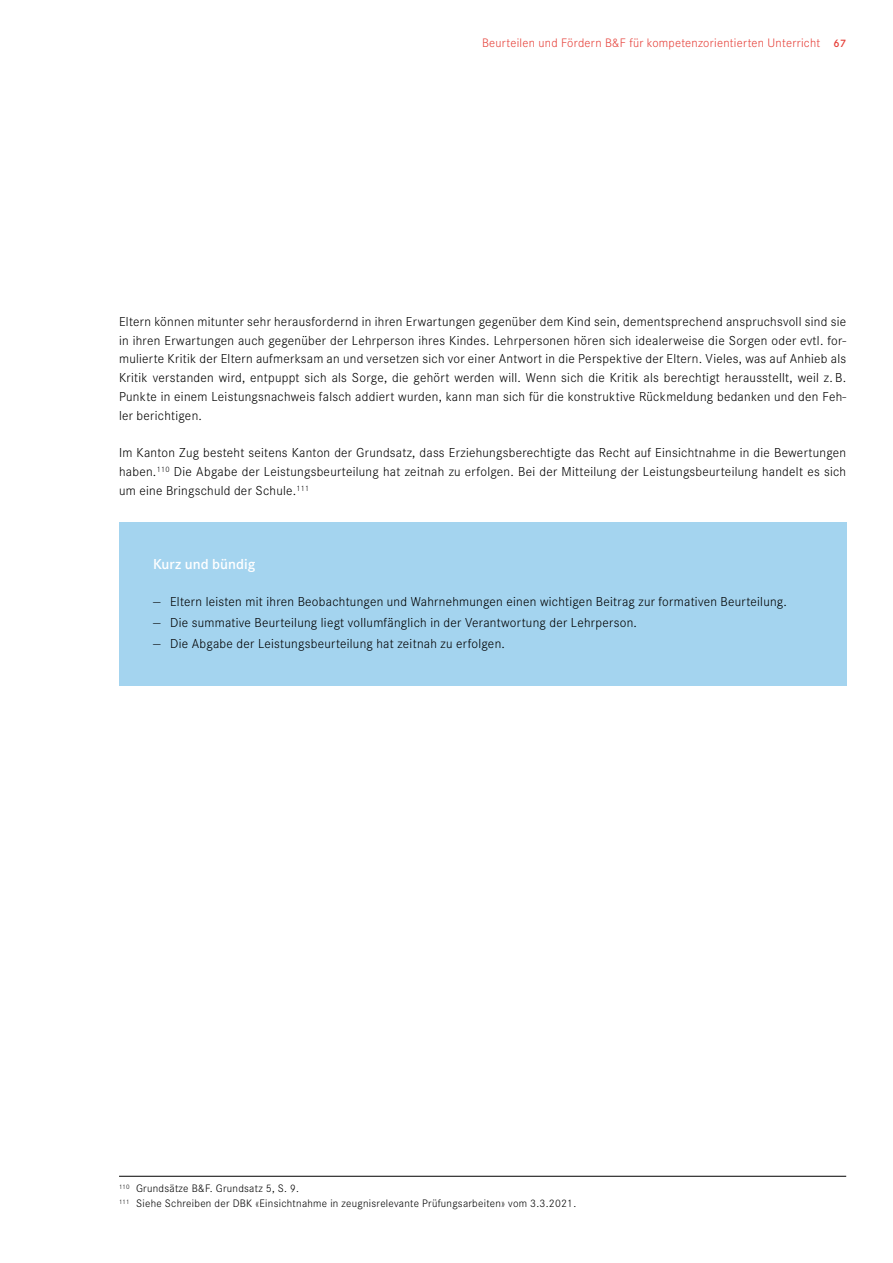
<style>
.page{position:relative;width:893px;height:1263px;background:#fff}
.page>*{position:absolute;margin:0;border:0;box-sizing:border-box;transform-origin:0 0}
.t1{font:600 15px "Corporate S";letter-spacing:.005em;color:#fff}
.t2{font:300 13.5px/18.8px "Corporate S";letter-spacing:.02em;color:#000;text-align:justify}
.t3{font:300 12.75px "Corporate S";letter-spacing:.02em;color:#e6413a}
.t4{font:300 11.25px/15px "Corporate S";letter-spacing:.025em;color:#000}
.s1{font-weight:600;font-size:11.25px}
</style>
<div class="page">
<div style="left:119px;top:522px;width:727px;height:164px;background:#a4d4ef"></div>
<hr style="left:119px;top:1176px;width:727px;height:1px;background:#000">
<p class="t3" style="left:482px;top:34px;width:366px">Beurteilen und Fördern B&amp;F für kompetenzorientierten Unterricht <span class="s1">67</span></p>
<p class="t2" style="left:119px;top:312px;width:729px">Eltern können mitunter sehr herausfordernd in ihren Erwartungen gegenüber dem Kind sein, dementsprechend anspruchsvoll sind sie in ihren Erwartungen auch gegenüber der Lehrperson ihres Kindes. Lehrpersonen hören sich idealerweise die Sorgen oder evtl. for&shy;mulierte Kritik der Eltern aufmerksam an und versetzen sich vor einer Antwort in die Perspektive der Eltern. Vieles, was auf Anhieb als Kritik verstanden wird, entpuppt sich als Sorge, die gehört werden will. Wenn sich die Kritik als berechtigt herausstellt, weil z. B.<br>Punkte in einem Leistungsnachweis falsch addiert wurden, kann man sich für die konstruktive Rückmeldung bedanken und den Feh&shy;ler berichtigen.</p>
<p class="t2" style="left:119px;top:443px;width:729px">Im Kanton Zug besteht seitens Kanton der Grundsatz, dass Erziehungsberechtigte das Recht auf Einsichtnahme in die Bewertungen haben.<sup>110</sup> Die Abgabe der Leistungsbeurteilung hat zeitnah zu erfolgen. Bei der Mitteilung der Leistungsbeurteilung handelt es sich um eine Bringschuld der Schule.<sup>111</sup></p>
<p class="t1" style="left:153px;top:554px;width:104px">Kurz und bündig</p>
<p class="t2" style="left:153px;top:592px;width:635px">— Eltern leisten mit ihren Beobachtungen und Wahrnehmungen einen wichtigen Beitrag zur formativen Beurteilung.</p>
<p class="t2" style="left:153px;top:613px;width:485px">— Die summative Beurteilung liegt vollumfänglich in der Verantwortung der Lehrperson.</p>
<p class="t2" style="left:153px;top:634px;width:353px">— Die Abgabe der Leistungsbeurteilung hat zeitnah zu erfolgen.</p>
<p class="t4" style="left:119px;top:1181px;width:459px"><sup>110</sup> Grundsätze B&amp;F. Grundsatz 5, S. 9.<br><sup>111</sup> Siehe Schreiben der DBK «Einsichtnahme in zeugnisrelevante Prüfungsarbeiten» vom 3.3.2021.</p>
</div>
